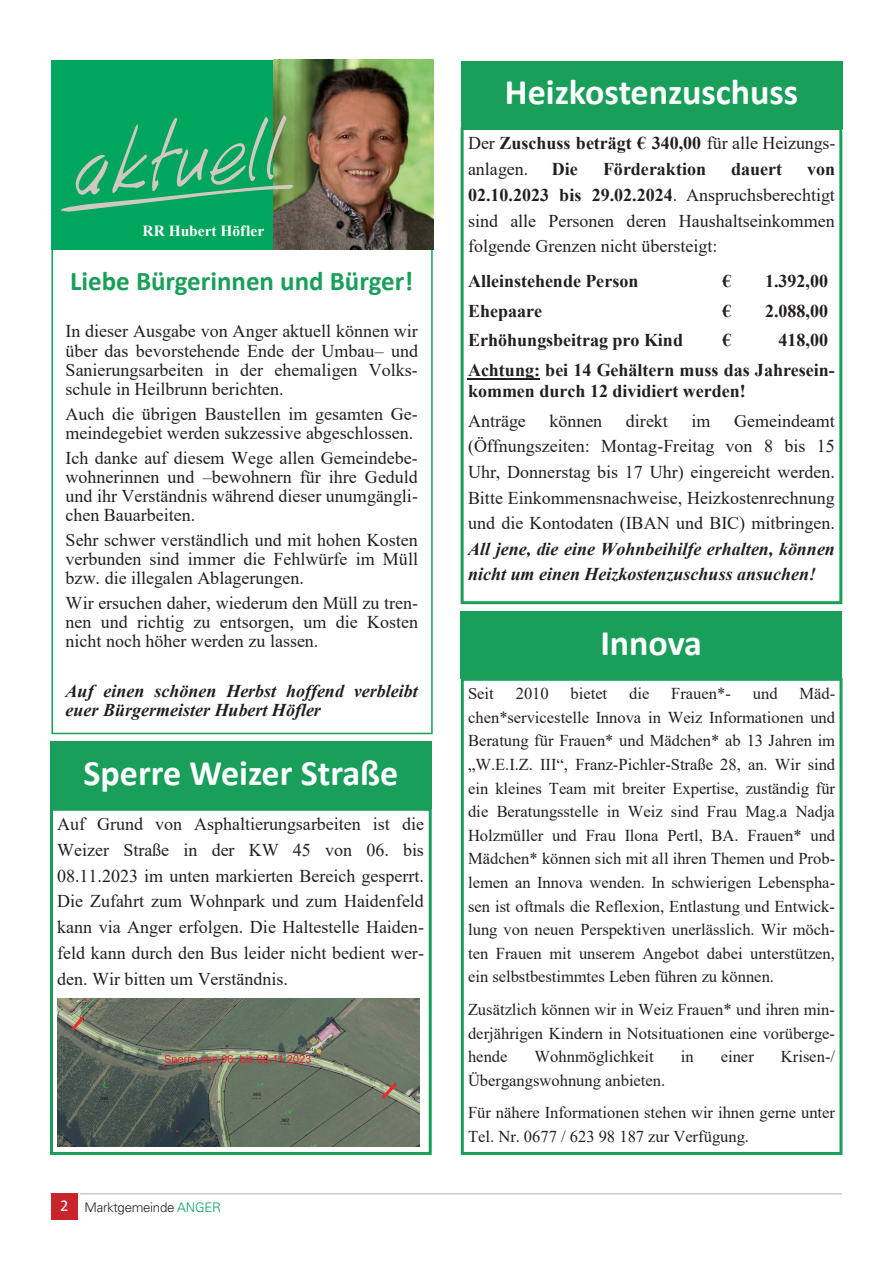
<style>
.page{position:relative;width:893px;height:1263px;background:#fff}
.page>*{position:absolute;margin:0;border:0;box-sizing:border-box;transform-origin:0 0}
.t1{font:78.9px "Handwriting";color:#d1c9c1;scale:1.05 1}
.t2{font:700 36px "Calibri";color:#fff}
.t3{font:700 27px "Calibri";color:#199f5a}
.t4{font:18px/19px "Times New Roman";color:#231f20;text-align:justify}
.t5{font:700 18px/29.7px "Times New Roman";color:#231f20}
.t6{font:italic 700 18px/18.9px "Times New Roman";color:#231f20}
.t7{font:16.65px "Times New Roman";color:#231f20}
.t8{font:16.5px/23.5px "Times New Roman";color:#231f20;text-align:justify}
.t9{font:700 15.45px "Times New Roman";color:#fff}
.t10{font:700 15px "Times New Roman";color:#fff}
.t11{font:300 13.2px "Univers";letter-spacing:-.02em;color:#231f20}
.s1{font-size:71.25px}
.s2{font-size:74.85px}
.s3{font-family:"Calibri";font-weight:400;font-size:16.5px;color:#fff}
.s4{color:#00a65d}
.s5{font-weight:700}
</style>
<div class="page">
<div style="left:51px;top:1193px;width:27px;height:27px;background:#c8242b"></div>
<hr style="left:80px;top:1193px;width:762px;height:1px;background:#d1c9c1">
<svg style="left:51px;top:61px;width:382px;height:673px"></svg>
<div style="left:461px;top:127px;width:381px;height:477px;border:3px solid #199f5a"></div>
<hr style="left:468px;top:378px;width:72px;height:2px;background:#231f20">
<div style="left:461px;top:61px;width:381px;height:67px;background:#199f5a"></div>
<div style="left:461px;top:611px;width:381px;height:68px;background:#199f5a"></div>
<div style="left:461px;top:678px;width:381px;height:477px;border:3px solid #199f5a"></div>
<div style="left:50px;top:741px;width:381px;height:68px;background:#199f5a"></div>
<div style="left:50px;top:808px;width:382px;height:347px;border:3px solid #199f5a"></div>
<img style="left:57px;top:998px;width:362px;height:148px">
<div style="left:52px;top:60px;width:381px;height:190px;background:#00a65d"></div>
<img style="left:273px;top:60px;width:160px;height:190px">
<svg style="left:60px;top:183px;width:238px;height:29px"></svg>
<h1 class="t1" style="left:69px;top:123px;width:201px;rotate:-5deg">ak<span class="s1">t</span>u<span class="s2">e</span>ll</h1>
<p class="t10" style="left:133px;top:218px;width:119px">RR Hubert Höfler</p>
<p class="t9" style="left:143px;top:220px;width:123px">RR Hubert Höfler</p>
<h3 class="t3" style="left:70px;top:262px;width:345px">Liebe Bürgerinnen und Bürger!</h3>
<p class="t4" style="left:66px;top:321px;width:354px">In dieser Ausgabe von Anger aktuell können wir über das bevorstehende Ende der Umbau– und Sanierungsarbeiten in der ehemaligen Volks&shy;schule in Heilbrunn berichten.</p>
<p class="t4" style="left:66px;top:404px;width:354px">Auch die übrigen Baustellen im gesamten Ge&shy;meindegebiet werden sukzessive abgeschlossen.</p>
<p class="t4" style="left:66px;top:448px;width:354px">Ich danke auf diesem Wege allen Gemeindebe&shy;wohnerinnen und –bewohnern für ihre Geduld und ihr Verständnis während dieser unumgängli&shy;chen Bauarbeiten.</p>
<p class="t4" style="left:66px;top:530px;width:354px">Sehr schwer verständlich und mit hohen Kosten verbunden sind immer die Fehlwürfe im Müll bzw. die illegalen Ablagerungen.</p>
<p class="t4" style="left:66px;top:593px;width:354px">Wir ersuchen daher, wiederum den Müll zu tren&shy;nen und richtig zu entsorgen, um die Kosten nicht noch höher werden zu lassen.</p>
<p class="t6" style="left:66px;top:681px;width:354px">Auf einen schönen Herbst hoffend verbleibt euer Bürgermeister Hubert Höfler</p>
<h2 class="t2" style="left:83px;top:748px;width:316px">Sperre Weizer Straße</h2>
<p class="t4" style="left:57px;top:811px;width:368px;line-height:25.8px">Auf Grund von Asphaltierungsarbeiten ist die Weizer Straße in der KW 45 von 06. bis 08.11.2023 im unten markierten Bereich gesperrt.<br>Die Zufahrt zum Wohnpark und zum Haidenfeld kann via Anger erfolgen. Die Haltestelle Haiden&shy;feld kann durch den Bus leider nicht bedient wer&shy;den. Wir bitten um Verständnis.</p>
<p class="t11" style="left:60px;top:1199px;width:162px"><span class="s3">2</span> Marktgemeinde <span class="s4">ANGER</span></p>
<h2 class="t2" style="left:505px;top:67px;width:295px">Heizkostenzuschuss</h2>
<p class="t4" style="left:468px;top:130px;width:369px;line-height:25.8px">Der <span class="s5">Zuschuss beträgt € 340,00</span> für alle Heizungs&shy;anlagen.</p>
<p class="t5" style="left:552px;top:154px;width:27px">Die</p>
<p class="t5" style="left:603px;top:154px;width:105px">Förderaktion</p>
<p class="t5" style="left:731px;top:154px;width:52px">dauert</p>
<p class="t4" style="left:468px;top:156px;width:368px;line-height:25.8px;text-indent:339px"><span class="s5">von 02.10.2023 bis 29.02.2024</span>. Anspruchsberechtigt sind alle Personen deren Haushaltseinkommen folgende Grenzen nicht übersteigt:</p>
<p class="t5" style="left:468px;top:266px;width:172px">Alleinstehende Person</p>
<p class="t5" style="left:723px;top:266px;width:10px">€</p>
<p class="t5" style="left:765px;top:266px;width:64px">1.392,00</p>
<p class="t5" style="left:468px;top:295px;width:75px">Ehepaare</p>
<p class="t5" style="left:723px;top:295px;width:10px">€</p>
<p class="t5" style="left:765px;top:295px;width:64px">2.088,00</p>
<p class="t5" style="left:468px;top:325px;width:216px">Erhöhungsbeitrag pro Kind</p>
<p class="t5" style="left:723px;top:325px;width:11px">€</p>
<p class="t5" style="left:468px;top:325px;width:368px;text-indent:311px">418,00<br>Achtung: bei 14 Gehältern muss das Jahresein-</p>
<p class="t5" style="left:468px;top:375px;width:279px">kommen durch 12 dividiert werden!</p>
<p class="t4" style="left:468px;top:410px;width:59px">Anträge</p>
<p class="t4" style="left:549px;top:410px;width:54px">können</p>
<p class="t4" style="left:626px;top:410px;width:44px">direkt</p>
<p class="t4" style="left:691px;top:410px;width:21px">im</p>
<p class="t4" style="left:468px;top:407px;width:369px;line-height:25.7px;text-indent:266px">Gemeindeamt (Öffnungszeiten: Montag-Freitag von 8 bis 15<br>Uhr, Donnerstag bis 17 Uhr) eingereicht werden.<br>Bitte Einkommensnachweise, Heizkostenrechnung und die Kontodaten (IBAN und BIC) mitbringen.</p>
<p class="t6" style="left:468px;top:536px;width:368px;line-height:25.3px">All jene, die eine Wohnbeihilfe erhalten, können nicht um einen Heizkostenzuschuss ansuchen!</p>
<h2 class="t2" style="left:600px;top:617px;width:103px">Innova</h2>
<p class="t8" style="left:468px;top:681px;width:369px;text-indent:331px">Mäd&shy;chen*servicestelle Innova in Weiz Informationen und Beratung für Frauen* und Mädchen* ab 13 Jahren im „W.E.I.Z. III“, Franz-Pichler-Straße 28, an. Wir sind ein kleines Team mit breiter Expertise, zuständig für die Beratungsstelle in Weiz sind Frau Mag.a Nadja</p>
<p class="t7" style="left:468px;top:823px;width:369px">Holzmüller und Frau Ilona Pertl, BA. Frauen* und</p>
<p class="t8" style="left:468px;top:846px;width:369px">Mädchen* können sich mit all ihren Themen und Prob&shy;lemen an Innova wenden. In schwierigen Lebenspha&shy;sen ist oftmals die Reflexion, Entlastung und Entwick&shy;lung von neuen Perspektiven unerlässlich. Wir möch&shy;ten Frauen mit unserem Angebot dabei unterstützen, ein selbstbestimmtes Leben führen zu können.</p>
<p class="t8" style="left:468px;top:997px;width:368px">Zusätzlich können wir in Weiz Frauen* und ihren min&shy;derjährigen Kindern in Notsituationen eine vorüberge&shy;hende</p>
<p class="t8" style="left:468px;top:681px;width:27px">Seit</p>
<p class="t8" style="left:516px;top:681px;width:35px">2010</p>
<p class="t8" style="left:571px;top:681px;width:38px">bietet</p>
<p class="t8" style="left:629px;top:681px;width:22px">die</p>
<p class="t8" style="left:671px;top:681px;width:61px">Frauen*-</p>
<p class="t8" style="left:753px;top:681px;width:26px">und</p>
<p class="t8" style="left:535px;top:1044px;width:121px">Wohnmöglichkeit</p>
<p class="t8" style="left:681px;top:1044px;width:14px">in</p>
<p class="t8" style="left:721px;top:1044px;width:35px">einer</p>
<p class="t8" style="left:781px;top:1044px;width:56px">Krisen-/</p>
<p class="t7" style="left:468px;top:1068px;width:199px">Übergangswohnung anbieten.</p>
<p class="t8" style="left:468px;top:1100px;width:368px">Für nähere Informationen stehen wir ihnen gerne unter<br>Tel. Nr. 0677 / 623 98 187 zur Verfügung.</p>
</div>
